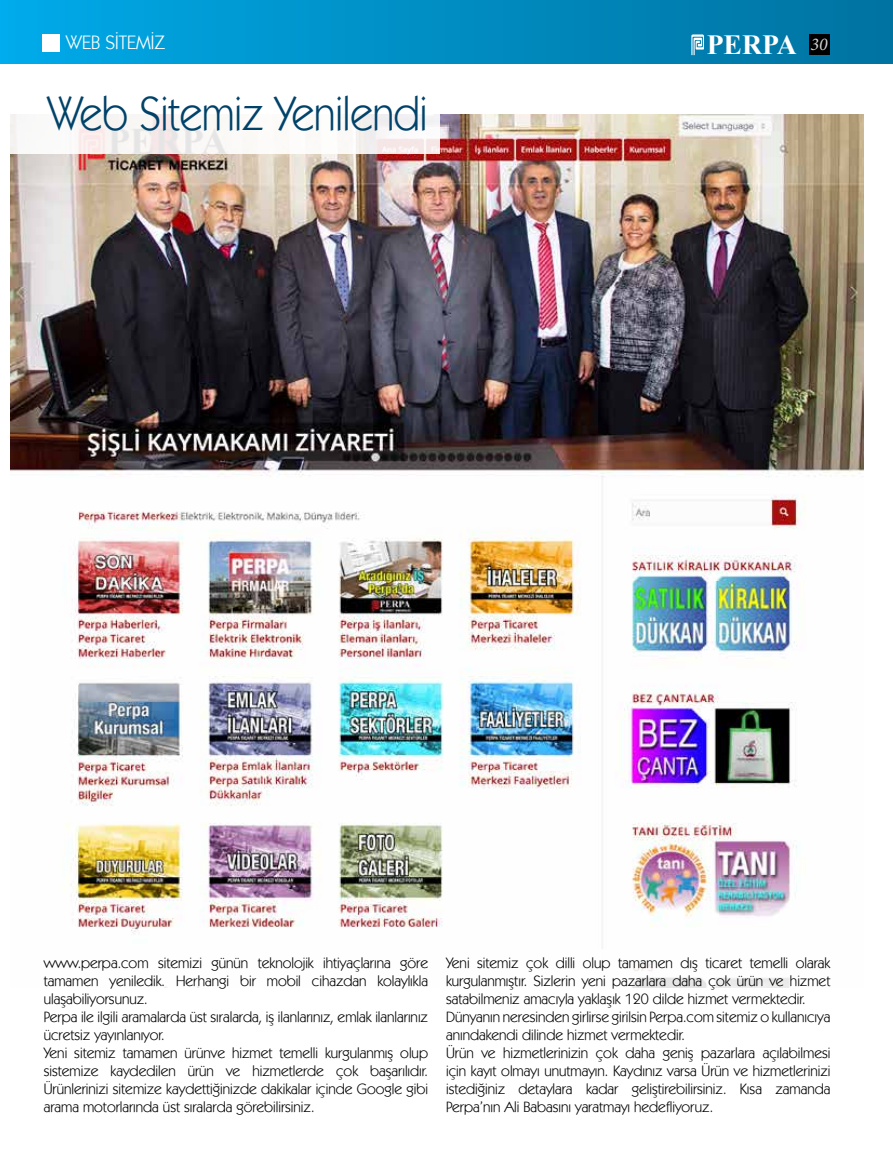
<style>
.page{position:relative;width:893px;height:1149px;background:#fff}
.page>*{position:absolute;margin:0;border:0;box-sizing:border-box;transform-origin:0 0}
.t1{font:48px "Kabel IT Cby BT";color:#004269;scale:.9 1}
.t2{font:700 27.75px "Times New Roman";color:#fff}
.t3{font:19.5px "Kabel IT Cby BT";color:#fff}
.t4{font:15px/18px "Kabel IT Cby BT";color:#000}
.s1{font-family:"Minion Pro";font-weight:400;font-style:italic;font-size:18px;color:#d1d3d4}
</style>
<div class="page">
<img style="left:11px;top:114px;width:853px;height:820px">
<div style="left:0;top:83px;width:440px;height:70px;background:#fff"></div>
<div style="left:0;top:0;width:893px;height:64px;background:linear-gradient(to right,#01aae8,#00719f)"></div>
<div style="left:43px;top:34px;width:17px;height:17px;background:#fff"></div>
<svg style="left:691px;top:34px;width:13px;height:21px"></svg>
<div style="left:809px;top:34px;width:20px;height:20px;background:#000"></div>
<h3 class="t3" style="left:66px;top:30px;width:101px">WEB SİTEMİZ</h3>
<h2 class="t2" style="left:707px;top:25px;width:122px">PERPA <span class="s1">30</span></h2>
<h1 class="t1" style="left:47px;top:84px;width:424px">Web Sitemiz Yenilendi</h1>
<p class="t4" style="left:44px;top:953px;width:386px">www.perpa.com sitemizi günün teknolojik ihtiyaçlarına göre tamamen yeniledik. Herhangi bir mobil cihazdan kolaylıkla ulaşabiliyorsunuz.<br>Perpa ile ilgili aramalarda üst sıralarda, iş ilanlarınız, emlak ilanlarınız ücretsiz yayınlanıyor.<br>Yeni sitemiz tamamen ürünve hizmet temelli kurgulanmış olup sistemize kaydedilen ürün ve hizmetlerde çok başarılıdır.<br>Ürünlerinizi sitemize kaydettiğinizde dakikalar içinde Google gibi arama motorlarında üst sıralarda görebilirsiniz.</p>
<p class="t4" style="left:446px;top:953px;width:386px">Yeni sitemiz çok dilli olup tamamen dış ticaret temelli olarak kurgulanmıştır. Sizlerin yeni pazarlara daha çok ürün ve hizmet satabilmeniz amacıyla yaklaşık 120 dilde hizmet vermektedir.<br>Dünyanın neresinden girlirse girilsin Perpa.com sitemiz o kullanıcıya anındakendi dilinde hizmet vermektedir.<br>Ürün ve hizmetlerinizin çok daha geniş pazarlara açılabilmesi için kayıt olmayı unutmayın. Kaydınız varsa Ürün ve hizmetlerinizi istediğiniz detaylara kadar geliştirebilirsiniz. Kısa zamanda Perpa’nın Ali Babasını yaratmayı hedefliyoruz.</p>
</div>
